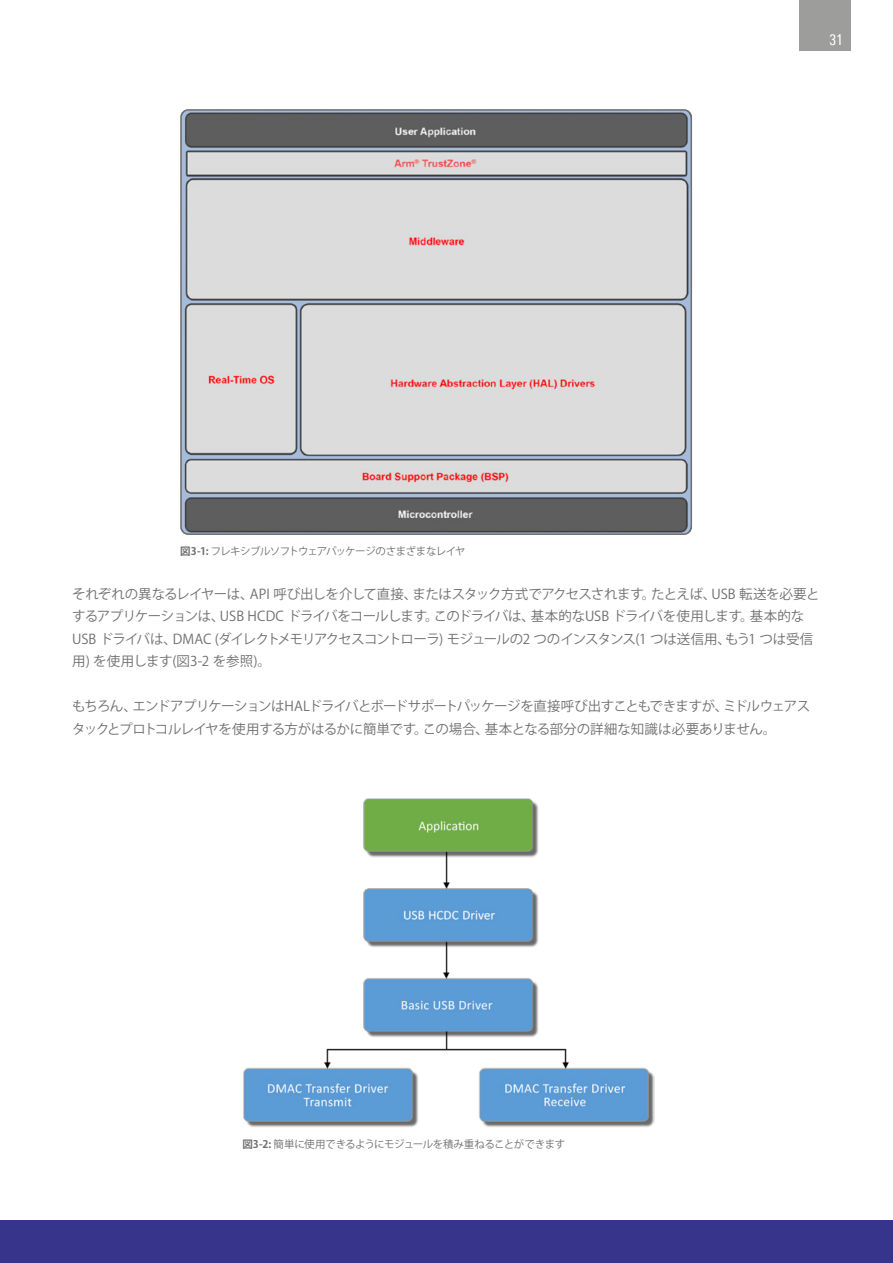
<style>
.page{position:relative;width:893px;height:1263px;background:#fff}
.page>*{position:absolute;margin:0;border:0;box-sizing:border-box;transform-origin:0 0}
.t1{font:15px "Linotype Univers 420 Cn";color:#fff}
.t2{font:13.5px/22.5px "Koz Go Pr 6 N";letter-spacing:-.04em;color:#706f6f}
.t3{font:10.5px "Koz Go Pr 6 N";letter-spacing:-.05em;color:#706f6f}
.s1{font-weight:700}
</style>
<div class="page">
<div style="left:799px;top:0;width:51px;height:51px;background:#9d9d9c"></div>
<img style="left:243px;top:798px;width:412px;height:329px">
<div style="left:0;top:1220px;width:893px;height:43px;background:#37348b"></div>
<img style="left:183px;top:112px;width:506px;height:420px">
<div style="left:180px;top:109px;width:512px;height:426px;border:2px solid #706f6f;border-radius:7px"></div>
<p class="t1" style="left:830px;top:31px;width:15px">31</p>
<p class="t3" style="left:180px;top:545px;width:287px"><span class="s1">図3-1:</span> フレキシブルソフトウェアパッケージのさまざまなレイヤ</p>
<p class="t2" style="left:72px;top:583px;width:749px">それぞれの異なるレイヤーは、API 呼び出しを介して直接、またはスタック方式でアクセスされます。たとえば、USB 転送を必要とするアプリケーションは、USB HCDC ドライバをコールします。このドライバは、基本的なUSB ドライバを使用します。基本的なUSB ドライバは、DMAC (ダイレクトメモリアクセスコントローラ) モジュールの2 つのインスタンス(1 つは送信用、もう1 つは受信用) を使用します(図3-2 を参照)。</p>
<p class="t2" style="left:72px;top:695px;width:739px">もちろん、エンドアプリケーションはHALドライバとボードサポートパッケージを直接呼び出すこともできますが、ミドルウェアスタックとプロトコルレイヤを使用する方がはるかに簡単です。この場合、基本となる部分の詳細な知識は必要ありません。</p>
<p class="t3" style="left:242px;top:1138px;width:325px"><span class="s1">図3-2:</span> 簡単に使用できるようにモジュールを積み重ねることができます</p>
</div>
